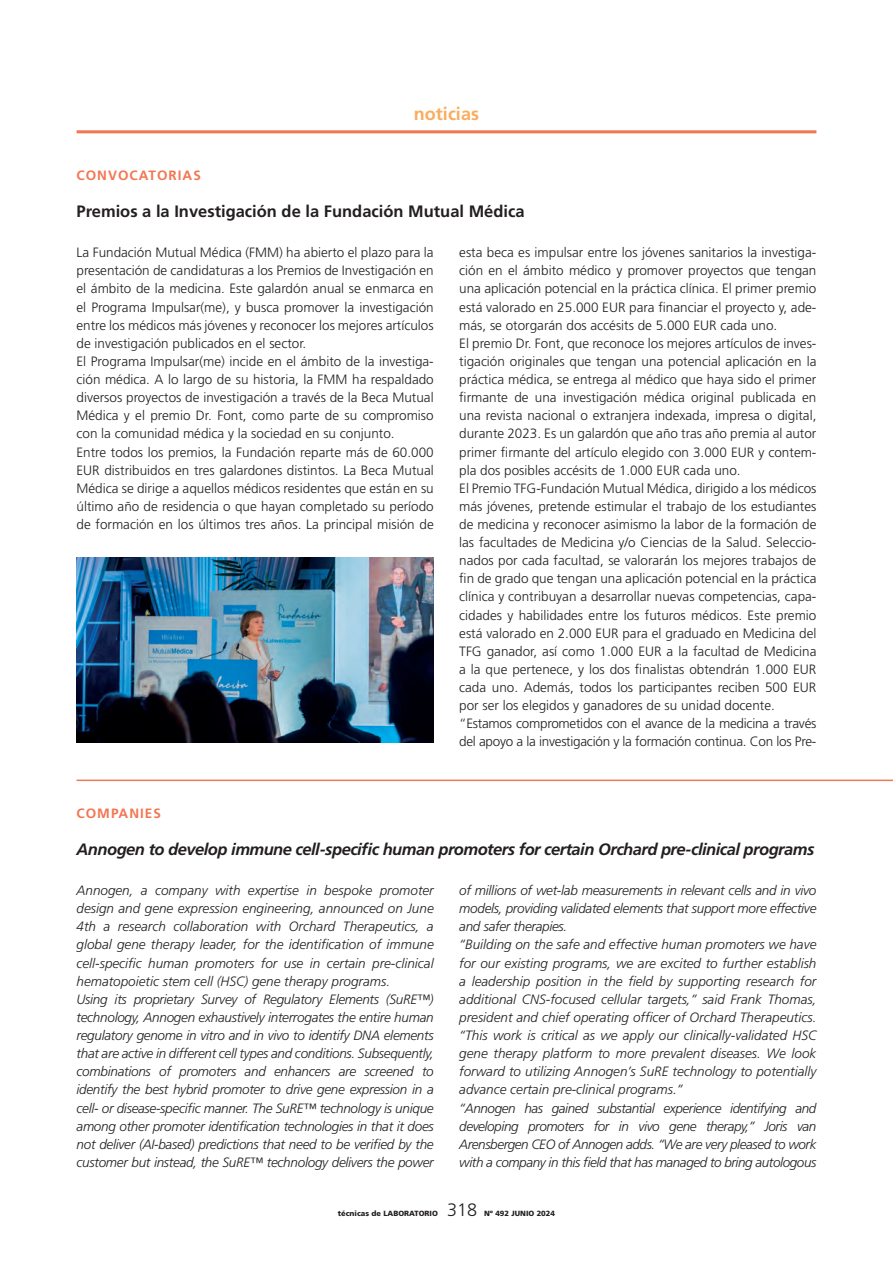
<style>
.page{position:relative;width:893px;height:1263px;background:#fff}
.page>*{position:absolute;margin:0;border:0;box-sizing:border-box;transform-origin:0 0}
.t1{font:700 18px "Frutiger";color:#faac5e}
.t2{font:300 18px "Frutiger";color:#231f20}
.Titolet_NOT{font:italic 700 16.5px "Frutiger";letter-spacing:-.03em;color:#231f20}
.Titolet_NOT-2{font:700 16.5px "Frutiger";color:#231f20}
.Texto_base_TL{font:300 13.5px/18.1px "Frutiger";color:#231f20;text-align:justify}
.Texto_base_TL_-_Copi{font:italic 300 13.5px/18.1px "Frutiger";letter-spacing:-.02em;color:#231f20;text-align:justify}
.Texto_base_TL-2{font:300 13.5px/18.1px "Frutiger";letter-spacing:-.02em;color:#231f20}
.Empresa_NOT{font:700 13.5px "Frutiger";letter-spacing:.075em;color:#f37653}
.t3{font:900 7.5px "Frutiger";color:#231f20}
</style>
<div class="page">
<hr style="left:77px;top:130px;width:739px;height:3px;background:#f37653">
<img style="left:77px;top:557px;width:357px;height:185px">
<hr style="left:77px;top:779px;width:816px;height:2px;background:#f37653">
<h1 class="t1" style="left:414px;top:103px;width:66px">noticias</h1>
<p class="Empresa_NOT" style="left:77px;top:168px;width:126px">CONVOCATORIAS</p>
<p class="Titolet_NOT-2" style="left:77px;top:201px;width:450px">Premios a la Investigación de la Fundación Mutual Médica</p>
<p class="Texto_base_TL" style="left:77px;top:243px;width:359px">La Fundación Mutual Médica (FMM) ha abierto el plazo para la presentación de candidaturas a los Premios de Investigación en el ámbito de la medicina. Este galardón anual se enmarca en el Programa Impulsar(me), y busca promover la investigación entre los médicos más jóvenes y reconocer los mejores artículos de investigación publicados en el sector.</p>
<p class="Texto_base_TL" style="left:77px;top:352px;width:359px">El Programa Impulsar(me) incide en el ámbito de la investiga&shy;ción médica. A lo largo de su historia, la FMM ha respaldado diversos proyectos de investigación a través de la Beca Mutual Médica y el premio Dr. Font, como parte de su compromiso con la comunidad médica y la sociedad en su conjunto.</p>
<p class="Texto_base_TL" style="left:77px;top:443px;width:359px">Entre todos los premios, la Fundación reparte más de 60.000<br>EUR distribuidos en tres galardones distintos. La Beca Mutual Médica se dirige a aquellos médicos residentes que están en su último año de residencia o que hayan completado su período de formación en los últimos tres años. La principal misión de</p>
<p class="Texto_base_TL" style="left:459px;top:243px;width:359px">esta beca es impulsar entre los jóvenes sanitarios la investiga&shy;ción en el ámbito médico y promover proyectos que tengan una aplicación potencial en la práctica clínica. El primer premio está valorado en 25.000 EUR para financiar el proyecto y, ade&shy;más, se otorgarán dos accésits de 5.000 EUR cada uno.</p>
<p class="Texto_base_TL" style="left:459px;top:334px;width:359px">El premio Dr. Font, que reconoce los mejores artículos de inves&shy;tigación originales que tengan una potencial aplicación en la práctica médica, se entrega al médico que haya sido el primer firmante de una investigación médica original publicada en una revista nacional o extranjera indexada, impresa o digital, durante 2023. Es un galardón que año tras año premia al autor primer firmante del artículo elegido con 3.000 EUR y contem&shy;pla dos posibles accésits de 1.000 EUR cada uno.</p>
<p class="Texto_base_TL" style="left:459px;top:479px;width:359px">El Premio TFG-Fundación Mutual Médica, dirigido a los médicos más jóvenes, pretende estimular el trabajo de los estudiantes de medicina y reconocer asimismo la labor de la formación de las facultades de Medicina y/o Ciencias de la Salud. Seleccio&shy;nados por cada facultad, se valorarán los mejores trabajos de fin de grado que tengan una aplicación potencial en la práctica clínica y contribuyan a desarrollar nuevas competencias, capa&shy;cidades y habilidades entre los futuros médicos. Este premio está valorado en 2.000 EUR para el graduado en Medicina del TFG ganador, así como 1.000 EUR a la facultad de Medicina a la que pertenece, y los dos finalistas obtendrán 1.000 EUR cada uno. Además, todos los participantes reciben 500 EUR por ser los elegidos y ganadores de su unidad docente.</p>
<p class="Texto_base_TL-2" style="left:459px;top:714px;width:359px">“Estamos comprometidos con el avance de la medicina a través del apoyo a la investigación y la formación continua. Con los Pre-</p>
<p class="Empresa_NOT" style="left:77px;top:806px;width:86px">COMPANIES</p>
<p class="Titolet_NOT" style="left:77px;top:839px;width:739px">Annogen to develop immune cell-specific human promoters for certain Orchard pre-clinical programs</p>
<p class="Texto_base_TL_-_Copi" style="left:77px;top:881px;width:359px">Annogen, a company with expertise in bespoke promoter design and gene expression engineering, announced on June 4th a research collaboration with Orchard Therapeutics, a global gene therapy leader, for the identification of immune cell-specific human promoters for use in certain pre-clinical hematopoietic stem cell (HSC) gene therapy programs.</p>
<p class="Texto_base_TL_-_Copi" style="left:77px;top:990px;width:359px">Using its proprietary Survey of Regulatory Elements (SuRE™) technology, Annogen exhaustively interrogates the entire human regulatory genome in vitro and in vivo to identify DNA elements that are active in different cell types and conditions. Subsequently, combinations of promoters and enhancers are screened to identify the best hybrid promoter to drive gene expression in a cell- or disease-specific manner. The SuRE™ technology is unique among other promoter identification technologies in that it does not deliver (AI-based) predictions that need to be verified by the customer but instead, the SuRE™ technology delivers the power</p>
<p class="Texto_base_TL_-_Copi" style="left:459px;top:881px;width:359px">of millions of wet-lab measurements in relevant cells and in vivo models, providing validated elements that support more effective and safer therapies.</p>
<p class="Texto_base_TL_-_Copi" style="left:459px;top:936px;width:359px">“Building on the safe and effective human promoters we have for our existing programs, we are excited to further establish a leadership position in the field by supporting research for additional CNS-focused cellular targets,” said Frank Thomas, president and chief operating officer of Orchard Therapeutics. “This work is critical as we apply our clinically-validated HSC gene therapy platform to more prevalent diseases. We look forward to utilizing Annogen’s SuRE technology to potentially advance certain pre-clinical programs.”</p>
<p class="Texto_base_TL_-_Copi" style="left:459px;top:1099px;width:359px">“Annogen has gained substantial experience identifying and developing promoters for in vivo gene therapy,” Joris van Arensbergen CEO of Annogen adds. “We are very pleased to work with a company in this field that has managed to bring autologous</p>
<p class="t3" style="left:338px;top:1209px;width:101px">técnicas de LABORATORIO</p>
<h1 class="t2" style="left:447px;top:1200px;width:32px">318</h1>
<p class="t3" style="left:484px;top:1209px;width:73px">Nº 492 JUNIO 2024</p>
</div>
